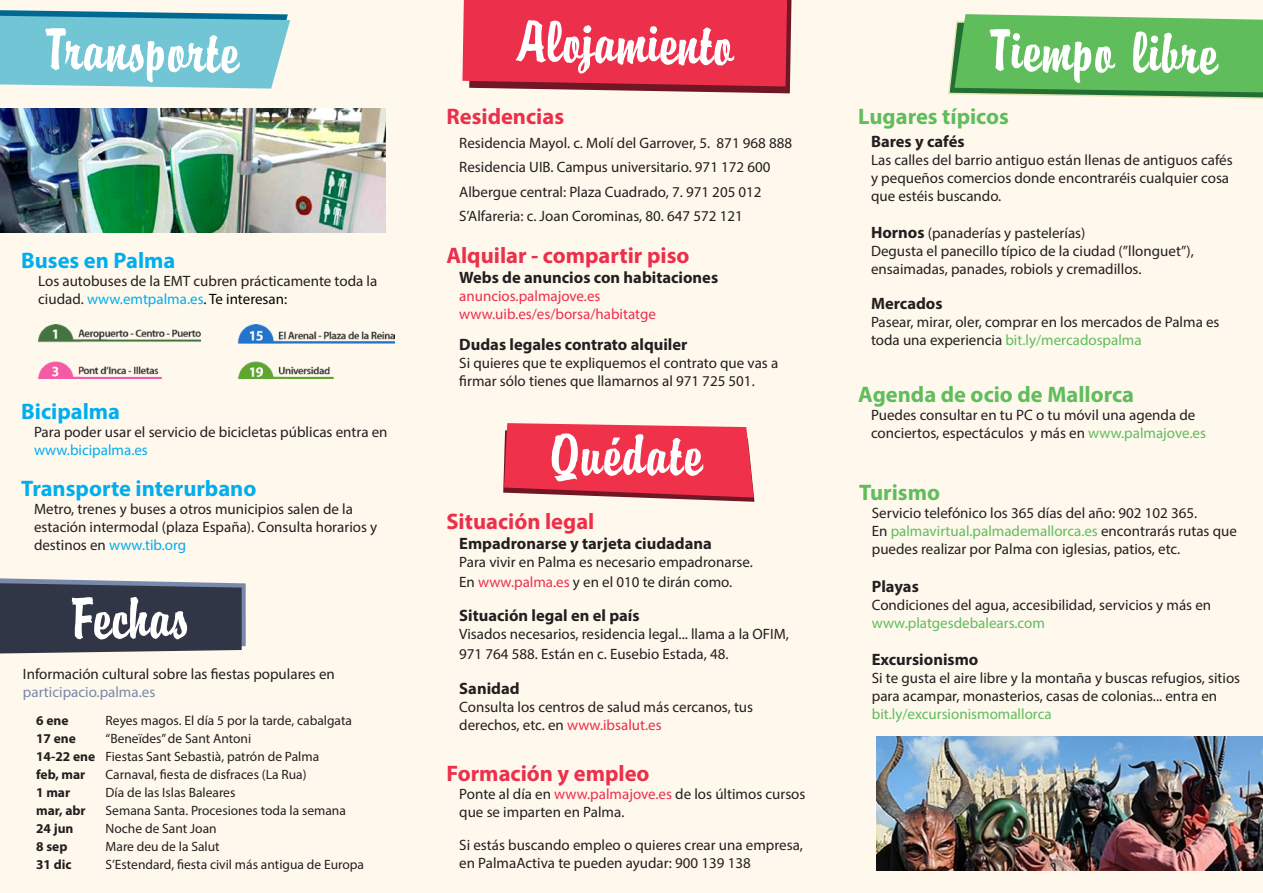
<style>
.page{position:relative;width:1263px;height:893px;background:#fff8ec}
.page>*{position:absolute;margin:0;border:0;box-sizing:border-box;transform-origin:0 0}
.t1{font:63px "Brody D";letter-spacing:.01em;color:#fff}
.t2{font:700 22.5px "Myriad Pro";color:#ec2f4b}
.t3{font:700 22.5px "Myriad Pro";color:#5fbd5c}
.t4{font:700 22.5px "Myriad Pro";color:#00aeef}
.t5{font:700 16.5px "Myriad Pro";color:#231f20}
.t6{font:15px/18px "Myriad Pro";color:#231f20}
.t7{font:15px "Myriad Pro";color:#ec2f4b}
.t8{font:15px "Myriad Pro";color:#5fbd5c}
.t9{font:15px "Myriad Pro";color:#7988ab}
.t10{font:13.5px "Myriad Pro";color:#231f20}
.t11{font:700 13.5px "Myriad Pro";color:#231f20}
.s1{color:#00aeef}
.s2{color:#040503}
.s3{color:#ec2f4b}
.s4{font-weight:700;font-size:16.5px}
.s5{color:#5fbd5c}
</style>
<div class="page">
<svg style="left:462px;top:0;width:329px;height:93px;background:#e3364f"></svg>
<img style="left:877px;top:737px;width:386px;height:134px">
<img style="left:38px;top:324px;width:357px;height:54px">
<svg style="left:0;top:578px;width:246px;height:75px;background:#414756"></svg>
<img style="left:0;top:109px;width:386px;height:124px">
<svg style="left:0;top:10px;width:290px;height:79px;background:#74c2d1"></svg>
<svg style="left:948px;top:14px;width:315px;height:85px;background:#6abc66"></svg>
<svg style="left:503px;top:423px;width:251px;height:79px;background:#e84458"></svg>
<p class="t1" style="left:518px;top:7px;width:217px;rotate:1deg">Alojamiento</p>
<p class="t1" style="left:45px;top:15px;width:196px;rotate:1deg">Transporte</p>
<p class="t1" style="left:990px;top:15px;width:230px;rotate:1deg">Tiempo libre</p>
<p class="t4" style="left:21px;top:246px;width:156px">Buses en Palma</p>
<p class="t6" style="left:38px;top:272px;width:341px">Los autobuses de la EMT cubren prácticamente toda la ciudad. <span class="s1">www.emtpalma.es</span><span class="s2">. Te interesan:</span></p>
<p class="t4" style="left:21px;top:396px;width:100px">Bicipalma</p>
<p class="t6" style="left:34px;top:422px;width:355px">Para poder usar el servicio de bicicletas públicas entra en <span class="s1">www.bicipalma.es</span></p>
<p class="t4" style="left:21px;top:474px;width:237px">Transporte interurbano</p>
<p class="t6" style="left:34px;top:500px;width:345px">Metro, trenes y buses a otros municipios salen de la estación intermodal (plaza España). Consulta horarios y destinos en <span class="s1">www.tib.org</span></p>
<p class="t1" style="left:71px;top:584px;width:120px">Fechas</p>
<p class="t6" style="left:23px;top:665px;width:313px">Información cultural sobre las fiestas populares en</p>
<p class="t9" style="left:23px;top:683px;width:134px">participacio.palma.es</p>
<p class="t11" style="left:36px;top:711px;width:34px">6 ene</p>
<p class="t11" style="left:36px;top:729px;width:41px">17 ene</p>
<p class="t11" style="left:36px;top:747px;width:61px">14-22 ene</p>
<p class="t11" style="left:36px;top:765px;width:51px">feb, mar</p>
<p class="t11" style="left:36px;top:783px;width:36px">1 mar</p>
<p class="t11" style="left:36px;top:801px;width:51px">mar, abr</p>
<p class="t11" style="left:36px;top:819px;width:39px">24 jun</p>
<p class="t11" style="left:36px;top:837px;width:33px">8 sep</p>
<p class="t11" style="left:36px;top:855px;width:37px">31 dic</p>
<p class="t10" style="left:106px;top:712px;width:248px">Reyes magos. El día 5 por la tarde, cabalgata</p>
<p class="t10" style="left:106px;top:730px;width:147px">“Beneïdes” de Sant Antoni</p>
<p class="t10" style="left:106px;top:748px;width:215px">Fiestas Sant Sebastià, patrón de Palma</p>
<p class="t10" style="left:106px;top:766px;width:202px">Carnaval, fiesta de disfraces (La Rua)</p>
<p class="t10" style="left:106px;top:784px;width:131px">Día de las Islas Baleares</p>
<p class="t10" style="left:106px;top:802px;width:242px">Semana Santa. Procesiones toda la semana</p>
<p class="t10" style="left:106px;top:820px;width:113px">Noche de Sant Joan</p>
<p class="t10" style="left:106px;top:838px;width:116px">Mare deu de la Salut</p>
<p class="t10" style="left:106px;top:856px;width:260px">S’Estendard, fiesta civil más antigua de Europa</p>
<p class="t2" style="left:446px;top:101px;width:119px">Residencias</p>
<p class="t6" style="left:459px;top:134px;width:334px">Residencia Mayol. c. Molí del Garrover, 5. 871 968 888</p>
<p class="t6" style="left:459px;top:158px;width:313px">Residencia UIB. Campus universitario. 971 172 600</p>
<p class="t6" style="left:459px;top:183px;width:304px">Albergue central: Plaza Cuadrado, 7. 971 205 012</p>
<p class="t6" style="left:459px;top:207px;width:285px">S’Alfareria: c. Joan Corominas, 80. 647 572 121</p>
<p class="t2" style="left:446px;top:240px;width:244px">Alquilar - compartir piso</p>
<p class="t5" style="left:459px;top:266px;width:260px">Webs de anuncios con habitaciones</p>
<p class="t7" style="left:459px;top:286px;width:143px">anuncios.palmajove.es</p>
<p class="t7" style="left:459px;top:304px;width:198px">www.uib.es/es/borsa/habitatge</p>
<p class="t5" style="left:459px;top:334px;width:230px">Dudas legales contrato alquiler</p>
<p class="t6" style="left:459px;top:354px;width:321px">Si quieres que te expliquemos el contrato que vas a firmar sólo tienes que llamarnos al 971 725 501.</p>
<p class="t1" style="left:549px;top:420px;width:154px">Quédate</p>
<p class="t2" style="left:446px;top:507px;width:149px">Situación legal</p>
<p class="t5" style="left:459px;top:533px;width:254px">Empadronarse y tarjeta ciudadana</p>
<p class="t6" style="left:459px;top:553px;width:295px">Para vivir en Palma es necesario empadronarse.</p>
<p class="t6" style="left:459px;top:572px;width:274px">En <span class="s3">www.palma.es</span> y en el 010 te dirán como.</p>
<p class="t5" style="left:459px;top:605px;width:182px">Situación legal en el país</p>
<p class="t6" style="left:459px;top:624px;width:331px;line-height:19.8px">Visados necesarios, residencia legal... llama a la OFIM,<br>971 764 588. Están en c. Eusebio Estada, 48.</p>
<p class="t5" style="left:459px;top:678px;width:62px">Sanidad</p>
<p class="t6" style="left:459px;top:698px;width:295px">Consulta los centros de salud más cercanos, tus derechos, etc. en <span class="s3">www.ibsalut.es</span></p>
<p class="t2" style="left:446px;top:759px;width:205px">Formación y empleo</p>
<p class="t6" style="left:459px;top:785px;width:348px">Ponte al día en <span class="s3">www.palmajove.es</span> de los últimos cursos que se imparten en Palma.</p>
<p class="t6" style="left:459px;top:836px;width:345px">Si estás buscando empleo o quieres crear una empresa, en PalmaActiva te pueden ayudar: 900 139 138</p>
<p class="t3" style="left:858px;top:102px;width:152px">Lugares típicos</p>
<p class="t5" style="left:871px;top:130px;width:95px">Bares y cafés</p>
<p class="t6" style="left:871px;top:150px;width:363px">Las calles del barrio antiguo están llenas de antiguos cafés y pequeños comercios donde encontraréis cualquier cosa que estéis buscando.</p>
<p class="t6" style="left:871px;top:224px;width:216px"><span class="s4">Hornos</span> (panaderías y pastelerías)</p>
<p class="t6" style="left:871px;top:242px;width:324px">Degusta el panecillo típico de la ciudad (”llonguet”), ensaimadas, panades, robiols y cremadillos.</p>
<p class="t5" style="left:871px;top:293px;width:73px">Mercados</p>
<p class="t6" style="left:871px;top:313px;width:350px">Pasear, mirar, oler, comprar en los mercados de Palma es toda una experiencia <span class="s5">bit.ly/mercadospalma</span></p>
<p class="t3" style="left:858px;top:380px;width:277px">Agenda de ocio de Mallorca</p>
<p class="t6" style="left:871px;top:406px;width:336px">Puedes consultar en tu PC o tu móvil una agenda de conciertos, espectáculos y más en <span class="s5">www.palmajove.es</span></p>
<p class="t3" style="left:859px;top:478px;width:83px">Turismo</p>
<p class="t6" style="left:872px;top:504px;width:367px">Servicio telefónico los 365 días del año: 902 102 365.<br>En <span class="s5">palmavirtual.palmademallorca.es</span> encontrarás rutas que puedes realizar por Palma con iglesias, patios, etc.</p>
<p class="t5" style="left:872px;top:575px;width:49px">Playas</p>
<p class="t6" style="left:872px;top:595px;width:341px">Condiciones del agua, accesibilidad, servicios y más en <span class="s5">www.platgesdebalears.com</span></p>
<p class="t5" style="left:872px;top:649px;width:108px">Excursionismo</p>
<p class="t6" style="left:872px;top:669px;width:370px">Si te gusta el aire libre y la montaña y buscas refugios, sitios para acampar, monasterios, casas de colonias... entra en</p>
<p class="t8" style="left:872px;top:705px;width:181px">bit.ly/excursionismomallorca</p>
</div>
